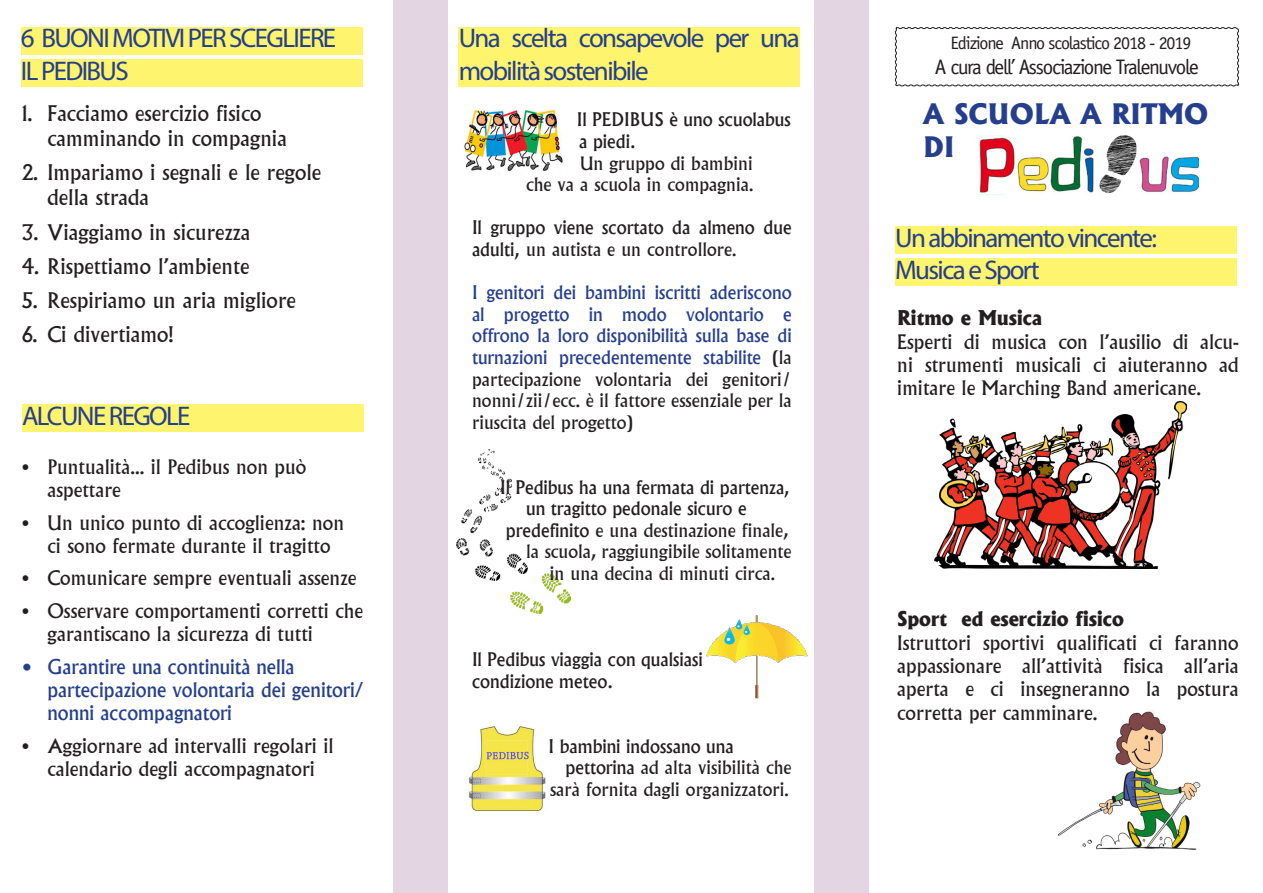
<style>
.page{position:relative;width:1263px;height:893px;background:#fff}
.page>*{position:absolute;margin:0;border:0;box-sizing:border-box;transform-origin:0 0}
.Normale{font:27px/32.4px "Myriad Pro";letter-spacing:-.06em;color:#253f8e}
.t1{font:800 27px "Albertus";color:#253f8e}
.t2{font:21px/25.2px "Albertus";color:#231f20}
.Normale-2{font:21px "Officina Sans Std";letter-spacing:-.06em;color:#231f20}
.t3{font:19.5px/23.4px "Albertus";color:#231f20}
.t4{font:500 19.5px/23.4px "Albertus";color:#253f8e}
.t5{font:800 19.5px "Albertus";color:#231f20}
.Normale-3{font:500 18px/21.6px "Albertus";color:#231f20}
.Normale-4{font:500 18px/21.6px "Albertus";color:#253f8e;text-align:justify}
.Normale-5{font:18px "Albertus";color:#231f20}
.Normale-6{font:18px "Officina Sans Std";letter-spacing:-.06em;color:#231f20}
.s1{font-weight:400}
.s2{font-weight:400;color:#231f20}
.s3{font-weight:500}
</style>
<div class="page">
<img style="left:706px;top:615px;width:102px;height:84px">
<img style="left:1057px;top:711px;width:144px;height:139px">
<img style="left:469px;top:726px;width:77px;height:86px">
<img style="left:456px;top:449px;width:114px;height:165px">
<img style="left:464px;top:109px;width:99px;height:63px">
<div style="left:22px;top:405px;width:341px;height:27px;background:#fff46d"></div>
<div style="left:21px;top:27px;width:341px;height:27px;background:#fff46d"></div>
<div style="left:21px;top:59px;width:341px;height:27px;background:#fff46d"></div>
<div style="left:393px;top:0;width:55px;height:893px;background:#e3d6e2"></div>
<div style="left:814px;top:0;width:55px;height:893px;background:#e3d6e2"></div>
<div style="left:895px;top:227px;width:341px;height:27px;background:#fff46d"></div>
<div style="left:895px;top:259px;width:341px;height:27px;background:#fff46d"></div>
<img style="left:934px;top:401px;width:252px;height:167px">
<div style="left:459px;top:27px;width:341px;height:59px;background:#fff46d"></div>
<img style="left:979px;top:135px;width:220px;height:60px">
<svg style="left:894px;top:27px;width:345px;height:60px"></svg>
<p class="Normale" style="left:21px;top:22px;width:317px">6 BUONI MOTIVI PER SCEGLIERE</p>
<p class="Normale" style="left:21px;top:54px;width:109px">IL PEDIBUS</p>
<p class="t2" style="left:48px;top:101px;width:241px;text-indent:-26px">1. Facciamo esercizio fisico camminando in compagnia</p>
<p class="t2" style="left:48px;top:160px;width:275px;text-indent:-26px">2. Impariamo i segnali e le regole della strada</p>
<p class="t2" style="left:22px;top:220px;width:230px">3. Viaggiamo in sicurezza</p>
<p class="t2" style="left:22px;top:254px;width:229px">4. Rispettiamo l’ambiente</p>
<p class="t2" style="left:22px;top:288px;width:275px">5. Respiriamo un aria migliore</p>
<p class="t2" style="left:22px;top:322px;width:153px">6. Ci divertiamo!</p>
<p class="Normale" style="left:22px;top:399px;width:170px">ALCUNE REGOLE</p>
<p class="t3" style="left:48px;top:455px;width:260px;text-indent:-26px">• Puntualità... il Pedibus non può aspettare</p>
<p class="t3" style="left:48px;top:511px;width:298px;text-indent:-26px">• Un unico punto di accoglienza: non ci sono fermate durante il tragitto</p>
<p class="t3" style="left:22px;top:567px;width:336px">• Comunicare sempre eventuali assenze</p>
<p class="t3" style="left:48px;top:599px;width:317px;text-indent:-26px">• Osservare comportamenti corretti che garantiscano la sicurezza di tutti</p>
<p class="t4" style="left:48px;top:655px;width:317px;text-indent:-26px">• Garantire una continuità nella partecipazione volontaria dei genitori/ nonni accompagnatori</p>
<p class="t3" style="left:22px;top:734px;width:313px;text-align:center">• Aggiornare ad intervalli regolari il calendario degli accompagnatori</p>
<p class="Normale" style="left:459px;top:22px;width:343px">Una scelta consapevole per una mobilità sostenibile</p>
<p class="Normale-6" style="left:951px;top:32px;width:242px">Edizione Anno scolastico 2018 - 2019</p>
<p class="Normale-2" style="left:935px;top:55px;width:265px">A cura dell’ Associazione Tralenuvole</p>
<p class="Normale-3" style="left:577px;top:109px;width:216px">Il PEDIBUS è uno scuolabus</p>
<p class="Normale-3" style="left:579px;top:130px;width:58px">a piedi.</p>
<p class="Normale-5" style="left:580px;top:152px;width:174px">Un gruppo di bambini</p>
<p class="Normale-5" style="left:526px;top:174px;width:229px">che va a scuola in compagnia.</p>
<p class="Normale-3" style="left:472px;top:217px;width:321px">Il gruppo viene scortato da almeno due adulti, <span class="s1">un autista e un controllore.</span></p>
<p class="Normale-4" style="left:472px;top:282px;width:321px">I genitori dei bambini iscritti aderiscono al progetto in modo volontario e offrono la loro disponibilità sulla base di turnazioni precedentemente stabilite <span class="s2">(la partecipazione volontaria dei genitori/ nonni/zii/ecc. è il fattore essenziale per la riuscita del progetto)</span></p>
<p class="Normale-3" style="left:526px;top:476px;width:265px;text-indent:-26px">Il Pedibus ha una fermata di partenza, un tragitto pedonale sicuro e</p>
<p class="Normale-5" style="left:506px;top:520px;width:284px"><span class="s3">predefinito</span> e una destinazione finale,</p>
<p class="Normale-5" style="left:526px;top:541px;width:267px">la scuola, raggiungibile solitamente</p>
<p class="Normale-5" style="left:550px;top:563px;width:227px">in una decina di minuti circa.</p>
<p class="Normale-3" style="left:472px;top:649px;width:232px">Il Pedibus viaggia con qualsiasi</p>
<p class="Normale-3" style="left:472px;top:670px;width:143px">condizione meteo.</p>
<p class="Normale-3" style="left:565px;top:735px;width:228px;text-indent:-17px">I bambini indossano una pettorina <span class="s1">ad alta visibilità che</span></p>
<p class="Normale-5" style="left:550px;top:779px;width:240px">sarà fornita dagli organizzatori.</p>
<p class="t1" style="left:923px;top:97px;width:287px">A SCUOLA A RITMO</p>
<p class="t1" style="left:923px;top:129px;width:33px">DI</p>
<p class="Normale" style="left:895px;top:221px;width:263px">Un abbinamento vincente:</p>
<p class="Normale" style="left:895px;top:253px;width:146px">Musica e Sport</p>
<p class="t5" style="left:897px;top:305px;width:146px">Ritmo e Musica</p>
<p class="t3" style="left:897px;top:330px;width:343px;text-align:justify">Esperti di musica con l’ausilio di alcu&shy;ni strumenti musicali ci aiuteranno ad imitare le Marching Band americane.</p>
<p class="t5" style="left:897px;top:606px;width:228px">Sport ed esercizio fisico</p>
<p class="t3" style="left:897px;top:631px;width:343px;text-align:justify">Istruttori sportivi qualificati ci faranno appassionare all’attività fisica all’aria aperta e ci insegneranno la postura corretta per camminare.</p>
</div>
